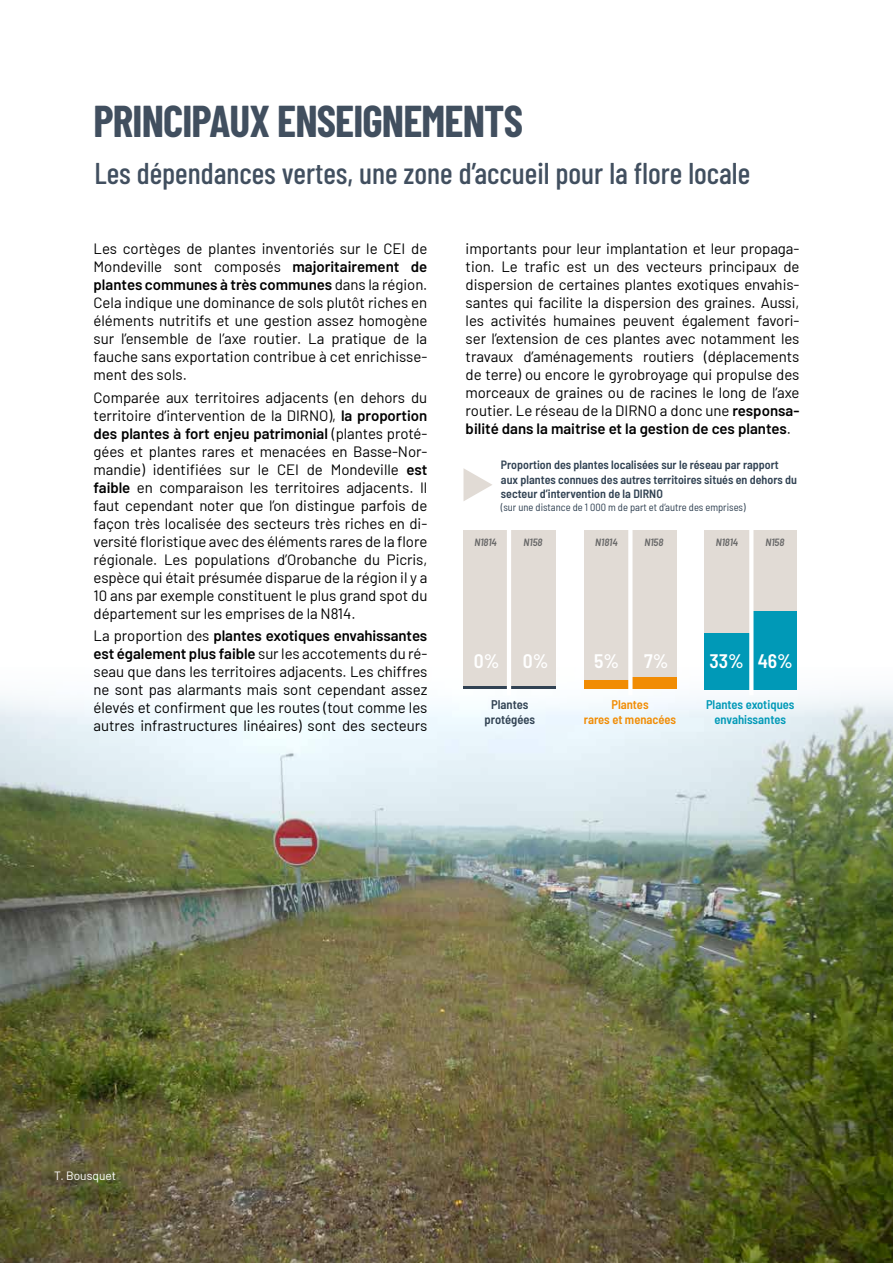
<style>
.page{position:relative;width:893px;height:1263px;background:#fff}
.page>*{position:absolute;margin:0;border:0;box-sizing:border-box;transform-origin:0 0}
.t1{font:700 43.5px "Barlow Condensed";letter-spacing:-.02em;color:#414f5f}
.t2{font:500 30px "Barlow Condensed";color:#414f5f}
.t3{font:600 semi-condensed 19.5px "Barlow";color:#fff}
.t4{font:15px/18px "Barlow";letter-spacing:-.005em;color:#000;text-align:justify}
.t5{font:600 semi-condensed 12.6px/15px "Barlow";color:#0099b7;text-align:center}
.t6{font:600 semi-condensed 12.6px/15px "Barlow";color:#f18c04;text-align:center}
.t7{font:600 semi-condensed 12.6px/15px "Barlow";color:#314253;text-align:center}
.t8{font:600 semi-condensed 12px/14.4px "Barlow";color:#314253}
.t9{font:12px "Barlow";color:#fff}
.t10{font:semi-condensed 10.5px "Barlow";color:#314253}
.t11{font:italic 600 semi-condensed 10.5px "Barlow";color:#686868}
.s1{font-weight:600}
</style>
<div class="page">
<img style="left:0;top:716px;width:893px;height:547px">
<div style="left:463px;top:530px;width:93px;height:158px;background:#e1dbd5"></div>
<div style="left:584px;top:530px;width:92px;height:158px;background:#e1dbd5"></div>
<div style="left:584px;top:680px;width:45px;height:9px;background:#f18c04"></div>
<div style="left:633px;top:677px;width:44px;height:12px;background:#f18c04"></div>
<div style="left:704px;top:530px;width:92px;height:158px;background:#e1dbd5"></div>
<svg style="left:463px;top:468px;width:29px;height:33px"></svg>
<hr style="left:463px;top:686px;width:93px;height:2px;background:#314253">
<div style="left:704px;top:633px;width:45px;height:56px;background:#0099b7"></div>
<div style="left:753px;top:611px;width:44px;height:79px;background:#0099b7"></div>
<hr style="left:628px;top:527px;width:4px;height:168px;background:#fff">
<hr style="left:507px;top:527px;width:4px;height:168px;background:#fff">
<hr style="left:749px;top:527px;width:4px;height:168px;background:#fff">
<h1 class="t1" style="left:94px;top:90px;width:431px">PRINCIPAUX ENSEIGNEMENTS</h1>
<h2 class="t2" style="left:94px;top:152px;width:657px">Les dépendances vertes, une zone d’accueil pour la flore locale</h2>
<p class="t4" style="left:94px;top:239px;width:335px">Les cortèges de plantes inventoriés sur le CEI de Mondeville sont composés <span class="s1">majoritairement de plantes communes à très communes</span> dans la région.<br>Cela indique une dominance de sols plutôt riches en éléments nutritifs et une gestion assez homogène sur l’ensemble de l’axe routier. La pratique de la fauche sans exportation contribue à cet enrichisse&shy;ment des sols.</p>
<p class="t4" style="left:94px;top:387px;width:335px">Comparée aux territoires adjacents (en dehors du territoire d’intervention de la DIRNO), <span class="s1">la proportion des plantes à fort enjeu patrimonial</span> (plantes proté&shy;gées et plantes rares et menacées en Basse-Nor&shy;mandie) identifiées sur le CEI de Mondeville <span class="s1">est faible</span> en comparaison les territoires adjacents. Il faut cependant noter que l’on distingue parfois de façon très localisée des secteurs très riches en di&shy;versité floristique avec des éléments rares de la flore régionale. Les populations d’Orobanche du Picris, espèce qui était présumée disparue de la région il y a 10 ans par exemple constituent le plus grand spot du département sur les emprises de la N814.</p>
<p class="t4" style="left:94px;top:625px;width:335px">La proportion des <span class="s1">plantes exotiques envahissantes est également plus faible</span> sur les accotements du ré&shy;seau que dans les territoires adjacents. Les chiffres ne sont pas alarmants mais sont cependant assez élevés et confirment que les routes (tout comme les autres infrastructures linéaires) sont des secteurs</p>
<p class="t4" style="left:466px;top:239px;width:335px">importants pour leur implantation et leur propaga&shy;tion. Le trafic est un des vecteurs principaux de dispersion de certaines plantes exotiques envahis&shy;santes qui facilite la dispersion des graines. Aussi, les activités humaines peuvent également favori&shy;ser l’extension de ces plantes avec notamment les travaux d’aménagements routiers (déplacements de terre) ou encore le gyrobroyage qui propulse des morceaux de graines ou de racines le long de l’axe routier. Le réseau de la DIRNO a donc une <span class="s1">responsa&shy;bilité dans la maitrise et la gestion de ces plantes</span>.</p>
<p class="t8" style="left:501px;top:457px;width:298px">Proportion des plantes localisées sur le réseau par rapport aux plantes connues des autres territoires situés en dehors du secteur d’intervention de la DIRNO</p>
<p class="t10" style="left:501px;top:499px;width:246px">(sur une distance de 1 000 m de part et d’autre des emprises)</p>
<p class="t11" style="left:474px;top:535px;width:24px">N1814</p>
<p class="t11" style="left:523px;top:535px;width:20px">N158</p>
<p class="t11" style="left:595px;top:535px;width:24px">N1814</p>
<p class="t11" style="left:644px;top:535px;width:20px">N158</p>
<p class="t11" style="left:716px;top:535px;width:24px">N1814</p>
<p class="t11" style="left:765px;top:535px;width:20px">N158</p>
<h3 class="t3" style="left:474px;top:647px;width:76px">0% 0%</h3>
<h3 class="t3" style="left:594px;top:647px;width:26px">5%</h3>
<h3 class="t3" style="left:644px;top:647px;width:26px">7%</h3>
<p class="t7" style="left:484px;top:696px;width:52px">Plantes protégées</p>
<p class="t6" style="left:584px;top:696px;width:94px">Plantes<br>rares et menacées</p>
<h3 class="t3" style="left:709px;top:647px;width:85px">33% 46%</h3>
<p class="t5" style="left:706px;top:696px;width:90px">Plantes exotiques envahissantes</p>
<p class="t9" style="left:54px;top:1166px;width:64px">T. Bousquet</p>
</div>
